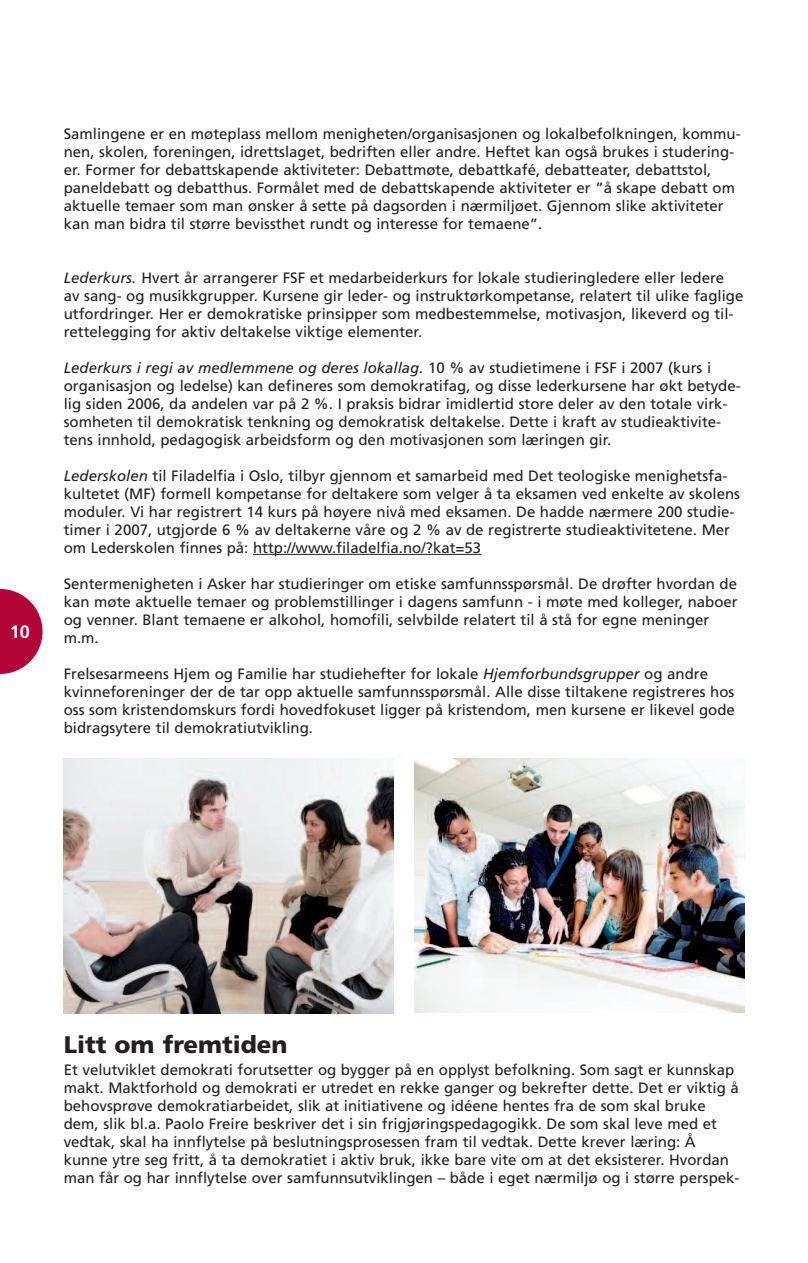
<style>
.page{position:relative;width:808px;height:1263px;background:#fff}
.page>*{position:absolute;margin:0;border:0;box-sizing:border-box;transform-origin:0 0}
.t1{font:900 24px "Frutiger";color:#231f20}
.t2{font:700 18px "Frutiger";color:#fff}
.t3{font:15px/18px "Frutiger";color:#231f20}
.s1{font-style:italic}
</style>
<div class="page">
<hr style="left:253px;top:554px;width:80px;height:1px;background:#231f20">
<hr style="left:332px;top:554px;width:149px;height:1px;background:#231f20">
<img style="left:64px;top:759px;width:329px;height:254px">
<img style="left:415px;top:758px;width:329px;height:254px">
<svg style="left:0;top:589px;width:43px;height:85px"></svg>
<p class="t2" style="left:10px;top:624px;width:22px">10</p>
<p class="t3" style="left:64px;top:126px;width:678px">Samlingene er en møteplass mellom menigheten/organisasjonen og lokalbefolkningen, kommu&shy;nen, skolen, foreningen, idrettslaget, bedriften eller andre. Heftet kan også brukes i studering&shy;er. Former for debattskapende aktiviteter: Debattmøte, debattkafé, debatteater, debattstol, paneldebatt og debatthus. Formålet med de debattskapende aktiviteter er ”å skape debatt om aktuelle temaer som man ønsker å sette på dagsorden i nærmiljøet. Gjennom slike aktiviteter kan man bidra til større bevissthet rundt og interesse for temaene”.</p>
<p class="t3" style="left:64px;top:270px;width:681px"><span class="s1">Lederkurs.</span> Hvert år arrangerer FSF et medarbeiderkurs for lokale studieringledere eller ledere av sang- og musikkgrupper. Kursene gir leder- og instruktørkompetanse, relatert til ulike faglige utfordringer. Her er demokratiske prinsipper som medbestemmelse, motivasjon, likeverd og til&shy;rettelegging for aktiv deltakelse viktige elementer.</p>
<p class="t3" style="left:64px;top:360px;width:678px"><span class="s1">Lederkurs i regi av medlemmene og deres lokallag.</span> 10 % av studietimene i FSF i 2007 (kurs i organisasjon og ledelse) kan defineres som demokratifag, og disse lederkursene har økt betyde&shy;lig siden 2006, da andelen var på 2 %. I praksis bidrar imidlertid store deler av den totale virk&shy;somheten til demokratisk tenkning og demokratisk deltakelse. Dette i kraft av studieaktivite&shy;tens innhold, pedagogisk arbeidsform og den motivasjonen som læringen gir.</p>
<p class="t3" style="left:64px;top:468px;width:678px"><span class="s1">Lederskolen</span> til Filadelfia i Oslo, tilbyr gjennom et samarbeid med Det teologiske menighetsfa&shy;kultetet (MF) formell kompetanse for deltakere som velger å ta eksamen ved enkelte av skolens moduler. Vi har registrert 14 kurs på høyere nivå med eksamen. De hadde nærmere 200 studie&shy;timer i 2007, utgjorde 6 % av deltakerne våre og 2 % av de registrerte studieaktivitetene. Mer om Lederskolen finnes på: http://www.filadelfia.no/?kat=53</p>
<p class="t3" style="left:64px;top:576px;width:675px">Sentermenigheten i Asker har studieringer om etiske samfunnsspørsmål. De drøfter hvordan de kan møte aktuelle temaer og problemstillinger i dagens samfunn - i møte med kolleger, naboer og venner. Blant temaene er alkohol, homofili, selvbilde relatert til å stå for egne meninger m.m.</p>
<p class="t3" style="left:64px;top:666px;width:673px">Frelsesarmeens Hjem og Familie har studiehefter for lokale <span class="s1">Hjemforbundsgrupper</span> og andre kvinneforeninger der de tar opp aktuelle samfunnsspørsmål. Alle disse tiltakene registreres hos oss som kristendomskurs fordi hovedfokuset ligger på kristendom, men kursene er likevel gode bidragsytere til demokratiutvikling.</p>
<h1 class="t1" style="left:64px;top:1035px;width:225px">Litt om fremtiden</h1>
<p class="t3" style="left:64px;top:1062px;width:677px">Et velutviklet demokrati forutsetter og bygger på en opplyst befolkning. Som sagt er kunnskap makt. Maktforhold og demokrati er utredet en rekke ganger og bekrefter dette. Det er viktig å behovsprøve demokratiarbeidet, slik at initiativene og idéene hentes fra de som skal bruke dem, slik bl.a. Paolo Freire beskriver det i sin frigjøringspedagogikk. De som skal leve med et vedtak, skal ha innflytelse på beslutningsprosessen fram til vedtak. Dette krever læring: Å kunne ytre seg fritt, å ta demokratiet i aktiv bruk, ikke bare vite om at det eksisterer. Hvordan man får og har innflytelse over samfunnsutviklingen – både i eget nærmiljø og i større perspek-</p>
</div>
